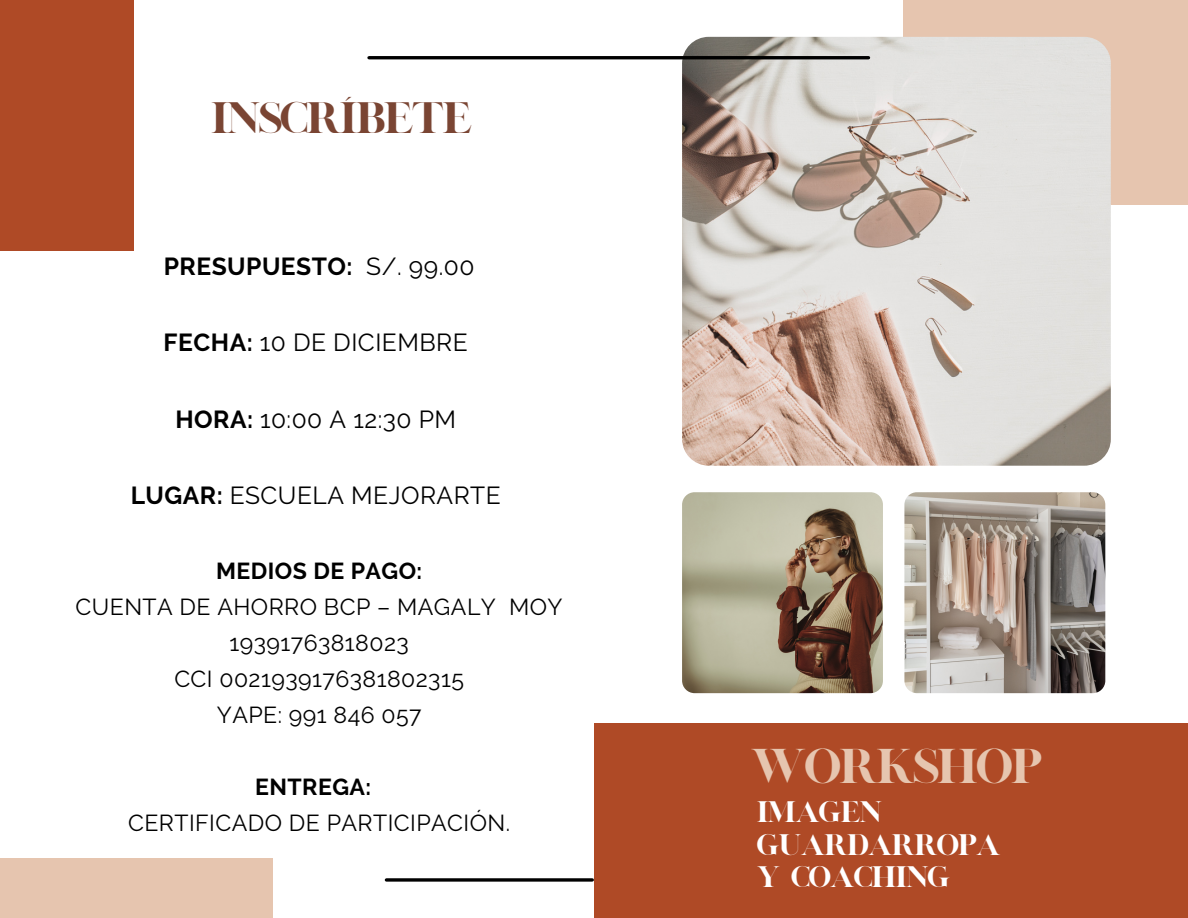
<style>
.page{position:relative;width:1188px;height:918px;background:#fff}
.page>*{position:absolute;margin:0;border:0;box-sizing:border-box;transform-origin:0 0}
.t1{font:39.6px "London";letter-spacing:-.1em;color:#e6c5af}
.t2{font:35.7px "London";letter-spacing:-.1em;color:#7a4533}
.t3{font:24.6px "Raleway";letter-spacing:.02em;color:#000}
.t4{font:700 24.6px "Raleway";letter-spacing:.02em;color:#000}
.t5{font:24px/32.7px "London";letter-spacing:-.1em;color:#fff}
.t6{font:23.1px/36px "Raleway";letter-spacing:.02em;color:#000;text-align:center}
.t7{font:700 23.1px "Raleway";letter-spacing:.02em;color:#000}
.s1{font-weight:400}
.s2{font-weight:700}
</style>
<div class="page">
<div style="left:903px;top:0;width:285px;height:205px;background:#e6c5af"></div>
<img style="left:682px;top:37px;width:429px;height:429px;border-radius:27px">
<img style="left:682px;top:492px;width:201px;height:201px;border-radius:12px">
<img style="left:904px;top:492px;width:201px;height:201px;border-radius:12px">
<div style="left:594px;top:723px;width:594px;height:195px;background:#af4a26"></div>
<hr style="left:369px;top:56px;width:500px;height:3px;background:#000">
<div style="left:0;top:0;width:134px;height:251px;background:#af4a26"></div>
<div style="left:0;top:858px;width:273px;height:60px;background:#e6c5af"></div>
<svg style="left:386px;top:878px;width:206px;height:4px"></svg>
<h2 class="t2" style="left:210px;top:94px;width:265px">INSCRÍBETE</h2>
<p class="t4" style="left:164px;top:252px;width:312px">PRESUPUESTO: <span class="s1">S/. 99.00</span></p>
<p class="t3" style="left:164px;top:328px;width:306px"><span class="s2">FECHA:</span> 10 DE DICIEMBRE</p>
<p class="t3" style="left:175px;top:405px;width:282px"><span class="s2">HORA:</span> 10:00 A 12:30 PM</p>
<p class="t3" style="left:131px;top:481px;width:371px"><span class="s2">LUGAR:</span> ESCUELA MEJORARTE</p>
<p class="t7" style="left:216px;top:557px;width:208px">MEDIOS DE PAGO:</p>
<p class="t6" style="left:76px;top:589px;width:489px">CUENTA DE AHORRO BCP – MAGALY MOY<br>19391763818023<br>CCI 0021939176381802315<br>YAPE: 991 846 057</p>
<p class="t7" style="left:255px;top:773px;width:118px">ENTREGA:</p>
<p class="t6" style="left:128px;top:805px;width:384px">CERTIFICADO DE PARTICIPACIÓN.</p>
<h1 class="t1" style="left:750px;top:739px;width:295px">WORKSHOP</h1>
<p class="t5" style="left:756px;top:798px;width:247px">IMAGEN<br>GUARDARROPA<br>Y COACHING</p>
</div>
